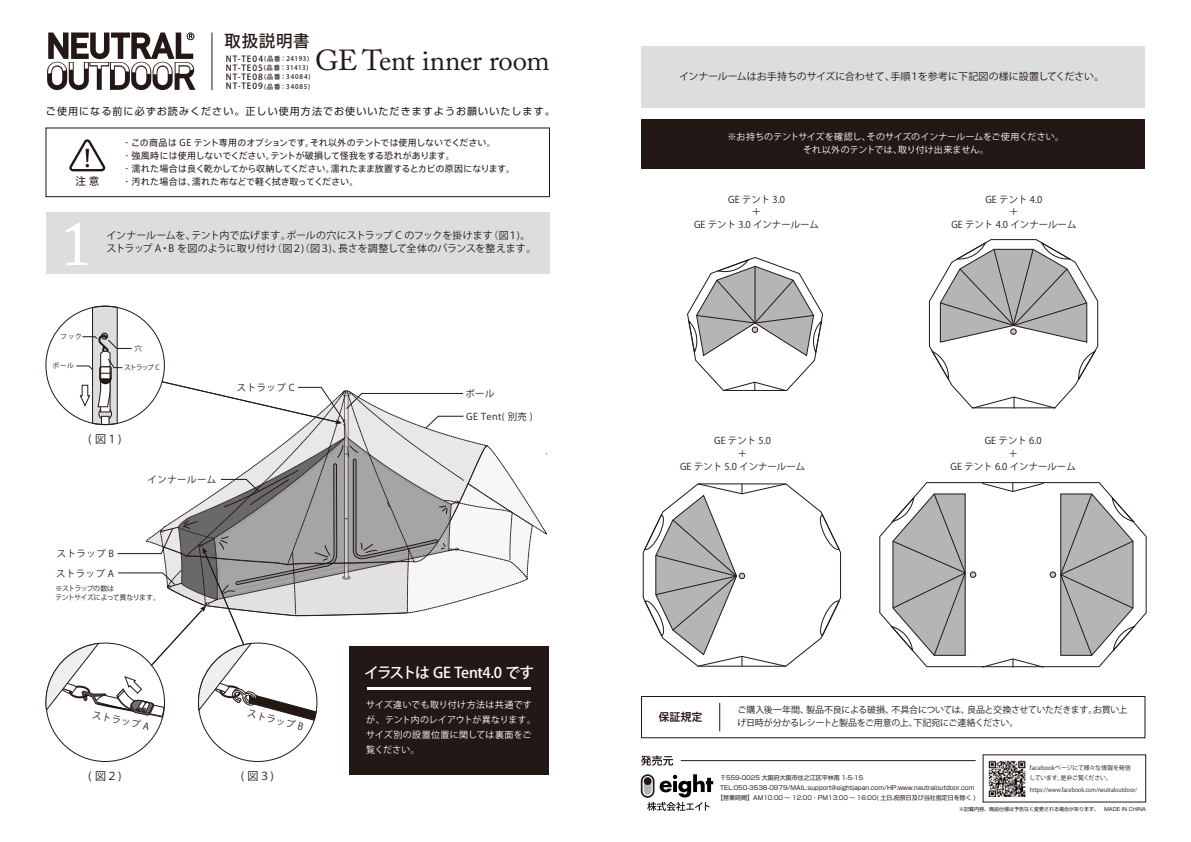
<style>
.page{position:relative;width:1191px;height:842px;background:#fff}
.page>*{position:absolute;margin:0;border:0;box-sizing:border-box;transform-origin:0 0}
.t1{font:28.8px "Adobe Caslon Pro";letter-spacing:-.015em;color:#231815}
.t2{font:500 16.5px "Koz Go Pro";letter-spacing:.04em;color:#231815}
.t3{font:500 14.7px "Koz Go Pro";letter-spacing:-.06em;color:#fff}
.t4{font:11px "Koz Go Pro";color:#231815}
.t5{font:500 11px "Axis Std";color:#231815}
.t6{font:10.6px "Axis Std";color:#231815}
.t7{font:10px/13px "Koz Go Pro";letter-spacing:-.015em;color:#231815}
.t8{font:10px "Shin Go Pro";letter-spacing:.11em;color:#231815}
.t9{font:9.4px/11.8px "Koz Go Pro";color:#231815;text-align:center}
.t10{font:9.4px/19.6px "Koz Go Pro";letter-spacing:.05em;color:#231815}
.t11{font:9px/13px "Axis Std";letter-spacing:-.01em;color:#231815}
.t12{font:9px/15.3px "Koz Go Pro";letter-spacing:.01em;color:#fff}
.t13{font:9px/13px "Koz Go Pro";letter-spacing:-.035em;color:#231815}
.t14{font:7px/9px "Koz Go Pro";letter-spacing:-.085em;color:#231815}
.t15{font:500 6.4px/9.2px "Koz Go Pro";letter-spacing:.13em;color:#231815}
.t16{font:6px "Shin Go Pro";color:#231815}
.t17{font:6px "Koz Go Pro";color:#231815;scale:.9 1}
.t18{font:6px/10px "Koz Go Pro";letter-spacing:-.02em;color:#231815}
.t19{font:5px "Shin Go Pro";color:#231815}
.s1{font-size:8.4px}
</style>
<div class="page">
<div style="left:46px;top:128px;width:504px;height:69px;border:1px solid #231815"></div>
<svg style="left:69px;top:139px;width:36px;height:32px"></svg>
<svg style="left:47px;top:33px;width:148px;height:57px"></svg>
<hr style="left:211px;top:33px;width:1px;height:57px;background:#231815">
<div style="left:46px;top:212px;width:503px;height:62px;background:#dcdddd"></div>
<svg style="left:65px;top:222px;width:22px;height:43px"></svg>
<svg style="left:45px;top:305px;width:502px;height:457px"></svg>
<div style="left:349px;top:646px;width:200px;height:129px;background:#231815"></div>
<hr style="left:367px;top:688px;width:163px;height:2px;background:#fff">
<div style="left:641px;top:696px;width:504px;height:42px;border:1px solid #231815"></div>
<svg style="left:719px;top:703px;width:1px;height:28px"></svg>
<svg style="left:687px;top:257px;width:136px;height:134px"></svg>
<svg style="left:928px;top:239px;width:170px;height:170px"></svg>
<svg style="left:879px;top:482px;width:268px;height:186px"></svg>
<div style="left:1049px;top:571px;width:7px;height:7px;border:1px solid #231815;border-radius:50%"></div>
<svg style="left:889px;top:493px;width:86px;height:164px"></svg>
<svg style="left:1050px;top:493px;width:86px;height:164px"></svg>
<div style="left:641px;top:46px;width:504px;height:62px;background:#dcdddd"></div>
<div style="left:641px;top:119px;width:504px;height:49px;background:#231815"></div>
<svg style="left:641px;top:755px;width:32px;height:11px"></svg>
<hr style="left:681px;top:760px;width:294px;height:1px;background:#231815">
<svg style="left:641px;top:774px;width:72px;height:37px"></svg>
<img style="left:989px;top:760px;width:36px;height:37px">
<svg style="left:642px;top:483px;width:199px;height:184px"></svg>
<h2 class="t2" style="left:224px;top:30px;width:87px">取扱説明書</h2>
<p class="t15" style="left:226px;top:54px;width:86px"><span class="s1">NT-TE04</span>(品番：24193)<br><span class="s1">NT-TE05</span>(品番：31413)<br><span class="s1">NT-TE08</span>(品番：34084)<br><span class="s1">NT-TE09</span>(品番：34085)</p>
<p class="t8" style="left:46px;top:103px;width:510px">ご使用になる前に必ずお読みください。正しい使用方法でお使いいただきますようお願いいたします。</p>
<h1 class="t1" style="left:315px;top:43px;width:236px">GE Tent inner room</h1>
<p class="t6" style="left:76px;top:173px;width:26px">注 意</p>
<p class="t11" style="left:122px;top:136px;width:394px">・この商品は GE テント専用のオプションです。それ以外のテントでは使用しないでください。<br>・強風時には使用しないでください。テントが破損して怪我をする恐れがあります。<br>・濡れた場合は良く乾かしてから収納してください。濡れたまま放置するとカビの原因になります。・汚れた場合は、濡れた布などで軽く拭き取ってください。</p>
<p class="t7" style="left:106px;top:230px;width:431px">インナールームを、テント内で広げます。ポールの穴にストラップ C のフックを掛けます（図１)。ストラップ A・B を図のように取り付け（図２)（図３)、長さを調整して全体のバランスを整えます。</p>
<p class="t14" style="left:60px;top:332px;width:23px">フック</p>
<p class="t14" style="left:52px;top:361px;width:23px">ポール</p>
<p class="t14" style="left:135px;top:345px;width:8px">穴</p>
<p class="t14" style="left:124px;top:363px;width:37px">ストラップ C</p>
<p class="t9" style="left:237px;top:382px;width:59px">ストラップ C</p>
<p class="t9" style="left:465px;top:388px;width:31px">ポール</p>
<p class="t9" style="left:466px;top:410px;width:68px">GE Tent( 別売 )</p>
<p class="t4" style="left:88px;top:432px;width:35px">( 図１)</p>
<p class="t10" style="left:148px;top:470px;width:70px">インナールーム</p>
<p class="t10" style="left:56px;top:544px;width:59px">ストラップ Bストラップ A</p>
<p class="t14" style="left:56px;top:585px;width:106px">※ストラップの数は<br>テントサイズによって異なります。</p>
<p class="t7" style="left:679px;top:71px;width:427px">インナールームはお手持ちのサイズに合わせて、手順１を参考に下記図の様に設置してください。</p>
<p class="t12" style="left:727px;top:130px;width:338px;line-height:13px;text-align:center">※お持ちのテントサイズを確認し、そのサイズのインナールームをご使用ください。それ以外のテントでは、取り付け出来ません。</p>
<p class="t9" style="left:728px;top:193px;width:58px">GE テント 3.0＋</p>
<p class="t9" style="left:985px;top:194px;width:58px">GE テント 4.0＋</p>
<p class="t9" style="left:694px;top:219px;width:126px">GE テント 3.0 インナールーム</p>
<p class="t9" style="left:951px;top:219px;width:127px">GE テント 4.0 インナールーム</p>
<p class="t9" style="left:714px;top:435px;width:58px;line-height:12.4px">GE テント 5.0＋</p>
<p class="t9" style="left:984px;top:434px;width:58px;line-height:12.8px">GE テント 6.0＋</p>
<p class="t9" style="left:680px;top:460px;width:127px">GE テント 5.0 インナールーム</p>
<p class="t9" style="left:950px;top:460px;width:127px">GE テント 6.0 インナールーム</p>
<p class="t9" style="left:94px;top:709px;width:59px;rotate:12deg">ストラップ A</p>
<p class="t4" style="left:88px;top:769px;width:35px">( 図２)</p>
<p class="t9" style="left:249px;top:708px;width:59px;rotate:14deg">ストラップ B</p>
<p class="t4" style="left:241px;top:769px;width:35px">( 図３)</p>
<h3 class="t3" style="left:364px;top:663px;width:171px">イラストは GE Tent4.0 です</h3>
<p class="t12" style="left:366px;top:697px;width:171px">サイズ違いでも取り付け方法は共通ですが、テント内のレイアウトが異なります。サイズ別の設置位置に関しては裏面をご覧ください。</p>
<p class="t5" style="left:658px;top:708px;width:45px">保証規定</p>
<p class="t13" style="left:737px;top:703px;width:391px">ご購入後一年間、製品不良による破損、不具合については、良品と交換させていただきます。お買い上げ日時が分かるレシートと製品をご用意の上、下記宛にご連絡ください。</p>
<p class="t18" style="left:1029px;top:763px;width:103px">facebookページにて様々な情報を発信しています。是非ご覧ください。</p>
<p class="t19" style="left:959px;top:805px;width:188px">※記載内容、商品仕様は予告なく変更される場合があります。　MADE IN CHINA</p>
<p class="t16" style="left:720px;top:772px;width:145px">〒559-0025 大阪府大阪市住之江区平林南 1-5-15</p>
<p class="t16" style="left:720px;top:782px;width:256px">TEL:050-3538-0979/MAIL:support@eightjapan.com/HP:www.neutraloutdoor.com</p>
<p class="t16" style="left:717px;top:792px;width:260px">【営業時間】AM10:00 ～ 12:00・PM13:00 ～ 16:00( 土日、祝祭日及び当社指定日を除く )</p>
<p class="t17" style="left:1029px;top:785px;width:121px">https://www.facebook.com/neutraloutdoor/</p>
</div>
